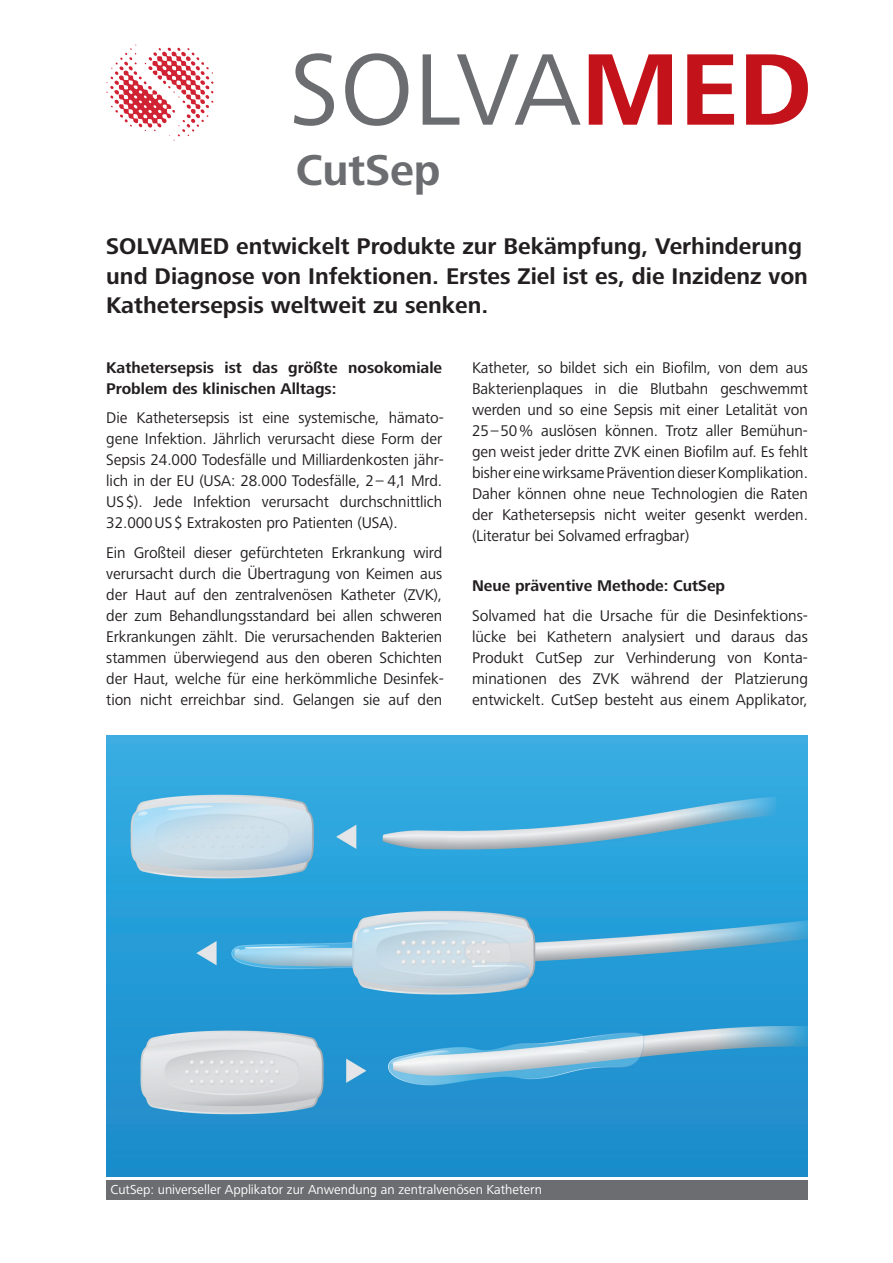
<style>
.page{position:relative;width:893px;height:1263px;background:#fff}
.page>*{position:absolute;margin:0;border:0;box-sizing:border-box;transform-origin:0 0}
.t1{font:700 44.7px "Frutiger Next LT";color:#6c6d70}
.t2{font:700 23.55px/29.7px "Frutiger Next LT";color:#231f20}
.t3{font:16.05px/21px "Frutiger Next LT";letter-spacing:-.005em;color:#231f20;text-align:justify}
.t4{font:700 16.05px/21px "Frutiger Next LT";color:#231f20}
.t5{font:13.5px "Frutiger Next LT";color:#fff}
</style>
<div class="page">
<div style="left:106px;top:1180px;width:702px;height:19px;background:#6c6d70"></div>
<img style="left:106px;top:736px;width:702px;height:441px">
<svg style="left:589px;top:54px;width:219px;height:71px"></svg>
<svg style="left:294px;top:53px;width:287px;height:73px"></svg>
<svg style="left:106px;top:45px;width:108px;height:96px"></svg>
<h1 class="t1" style="left:296px;top:145px;width:146px">CutSep</h1>
<h2 class="t2" style="left:106px;top:231px;width:703px">SOLVAMED entwickelt Produkte zur Bekämpfung, Verhinderung und Diagnose von Infektionen. Erstes Ziel ist es, die Inzidenz von<br>Kathetersepsis weltweit zu senken.</h2>
<p class="t4" style="left:106px;top:357px;width:337px">Kathetersepsis ist das größte nosokomiale<br>Problem des klinischen Alltags:</p>
<p class="t3" style="left:106px;top:408px;width:339px">Die Kathetersepsis ist eine systemische, hämato&shy;gene Infektion. Jährlich verursacht diese Form der Sepsis 24.000 Todesfälle und Milliardenkosten jähr&shy;lich in der EU (USA: 28.000 Todesfälle, 2– 4,1 Mrd.<br>US$). Jede Infektion verursacht durchschnittlich 32.000US$ Extrakosten pro Patienten (USA).</p>
<p class="t3" style="left:106px;top:542px;width:339px">Ein Großteil dieser gefürchteten Erkrankung wird verursacht durch die Übertragung von Keimen aus der Haut auf den zentralvenösen Katheter (ZVK), der zum Behandlungsstandard bei allen schweren Erkrankungen zählt. Die verursachenden Bakterien stammen überwiegend aus den oberen Schichten der Haut, welche für eine herkömmliche Desinfek&shy;tion nicht erreichbar sind. Gelangen sie auf den</p>
<p class="t3" style="left:472px;top:357px;width:337px">Katheter, so bildet sich ein Biofilm, von dem aus Bakterienplaques in die Blutbahn geschwemmt werden und so eine Sepsis mit einer Letalität von 25–50% auslösen können. Trotz aller Bemühun&shy;gen weist jeder dritte ZVK einen Biofilm auf. Es fehlt bisher eine wirksame Prävention dieser Komplikation.<br>Daher können ohne neue Technologien die Raten der Kathetersepsis nicht weiter gesenkt werden. (Literatur bei Solvamed erfragbar)</p>
<p class="t4" style="left:472px;top:575px;width:255px">Neue präventive Methode: CutSep</p>
<p class="t3" style="left:472px;top:605px;width:337px">Solvamed hat die Ursache für die Desinfektions&shy;lücke bei Kathetern analysiert und daraus das Produkt CutSep zur Verhinderung von Konta&shy;minationen des ZVK während der Platzierung entwickelt. CutSep besteht aus einem Applikator,</p>
<p class="t5" style="left:111px;top:1182px;width:433px">CutSep: universeller Applikator zur Anwendung an zentralvenösen Kathetern</p>
</div>
